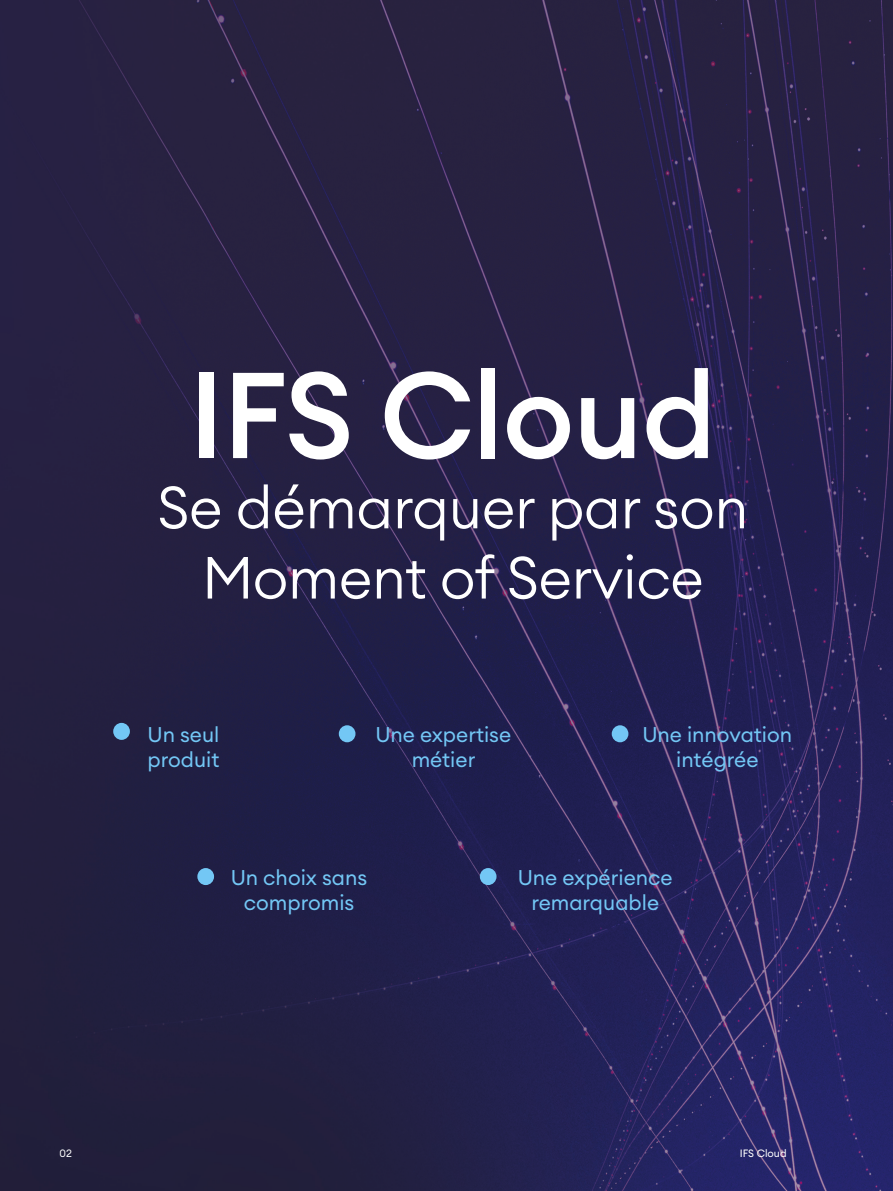
<style>
.page{position:relative;width:893px;height:1191px;background:#fff}
.page>*{position:absolute;margin:0;border:0;box-sizing:border-box;transform-origin:0 0}
.X-Large_title_white{font:500 120px "Euclid Circular A";letter-spacing:-.01em;color:#fff}
.X-Large_title_white-2{font:300 58.5px/70.2px "Euclid Circular A";letter-spacing:-.01em;color:#fff;text-align:center}
.White_copy{font:21px/25.2px "Euclid Circular A";color:#73c7f5;text-align:center}
.t1{font:10.5px "Euclid Circular A";color:#fff}
</style>
<div class="page">
<img style="left:0;top:0;width:893px;height:1191px">
<div style="left:113px;top:723px;width:17px;height:17px;background:#73c7f5;border-radius:50%"></div>
<div style="left:339px;top:725px;width:16px;height:17px;background:#73c7f5;border-radius:50%"></div>
<div style="left:612px;top:725px;width:16px;height:17px;background:#73c7f5;border-radius:50%"></div>
<div style="left:197px;top:868px;width:17px;height:17px;background:#73c7f5;border-radius:50%"></div>
<div style="left:480px;top:868px;width:16px;height:17px;background:#73c7f5;border-radius:50%"></div>
<p class="X-Large_title_white" style="left:189px;top:338px;width:529px">IFS Cloud</p>
<p class="X-Large_title_white-2" style="left:157px;top:471px;width:593px">Se démarquer par son<br>Moment of Service</p>
<p class="White_copy" style="left:148px;top:722px;width:73px;text-align:left">Un seul produit</p>
<p class="White_copy" style="left:375px;top:722px;width:137px">Une expertise métier</p>
<p class="White_copy" style="left:642px;top:722px;width:151px">Une innovation intégrée</p>
<p class="White_copy" style="left:231px;top:864px;width:138px">Un choix sans compromis</p>
<p class="White_copy" style="left:518px;top:864px;width:156px">Une expérience remarquable</p>
<p class="t1" style="left:60px;top:1146px;width:14px">02</p>
<p class="t1" style="left:740px;top:1146px;width:48px">IFS Cloud</p>
</div>
